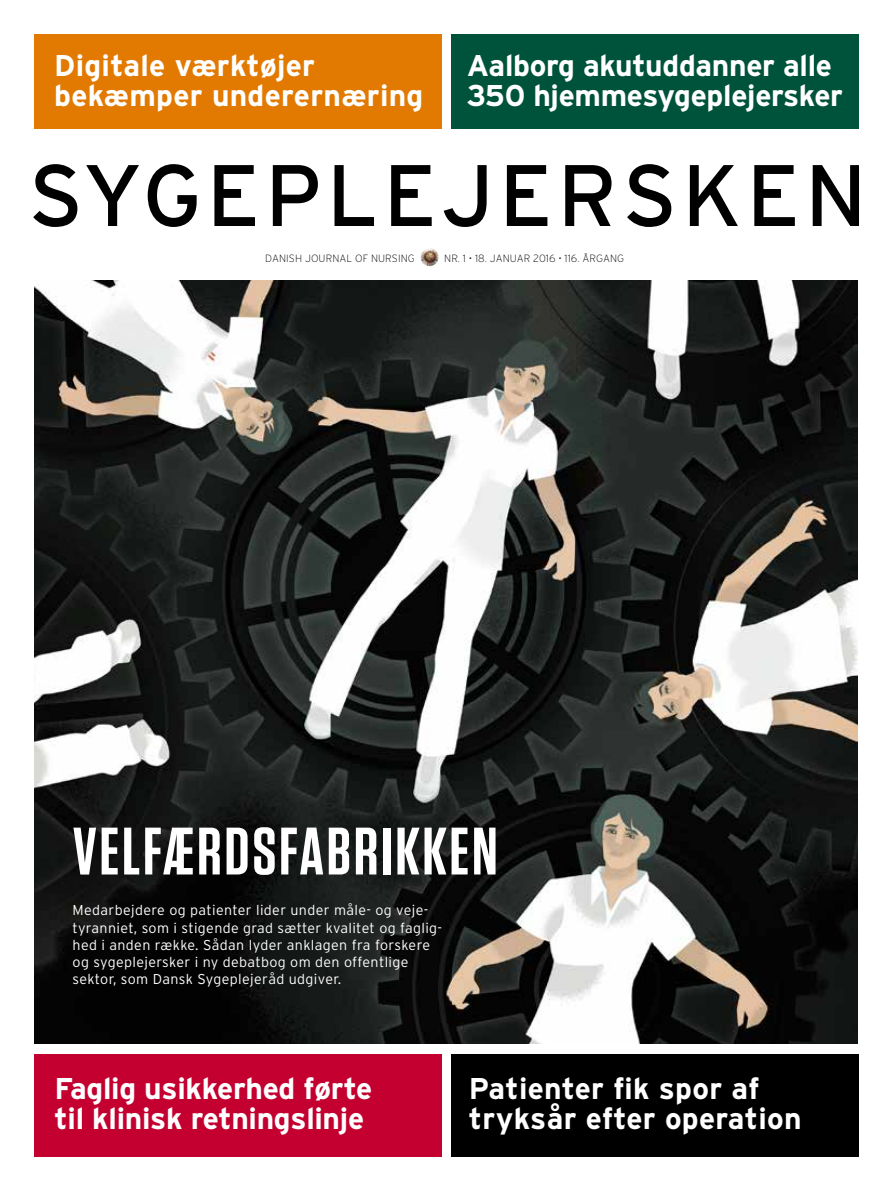
<style>
.page{position:relative;width:893px;height:1191px;background:#fff}
.page>*{position:absolute;margin:0;border:0;box-sizing:border-box;transform-origin:0 0}
.t1{font:87px "Interstate";letter-spacing:.055em;color:#000}
.t2{font:600 66.9px "Tungsten";letter-spacing:.04em;color:#fff}
.t3{font:700 30px/30px "Interstate";letter-spacing:-.01em;color:#fff}
.t4{font:700 30px/30px "Interstate";letter-spacing:.01em;color:#fff}
.t5{font:300 14.25px/17.1px "Interstate";letter-spacing:.025em;color:#fff}
.t6{font:200 10.5px "Interstate";letter-spacing:.01em;color:#000}
</style>
<div class="page">
<div style="left:34px;top:34px;width:407px;height:95px;background:#e27901"></div>
<img style="left:34px;top:281px;width:823px;height:762px">
<div style="left:452px;top:1054px;width:407px;height:103px;background:#000"></div>
<div style="left:34px;top:1054px;width:407px;height:103px;background:#c3002f"></div>
<div style="left:452px;top:34px;width:407px;height:95px;background:#00533b"></div>
<img style="left:420px;top:248px;width:19px;height:18px;border-radius:9px">
<h3 class="t4" style="left:54px;top:50px;width:371px">Digitale værktøjer bekæmper underernæring</h3>
<h3 class="t3" style="left:467px;top:50px;width:378px">Aalborg akutuddanner alle<br>350 hjemmesygeplejersker</h3>
<h1 class="t1" style="left:29px;top:142px;width:840px">SYGEPLEJERSKEN</h1>
<p class="t6" style="left:265px;top:252px;width:151px">DANISH JOURNAL OF NURSING</p>
<p class="t6" style="left:444px;top:252px;width:181px">NR. 1 • 18. JANUAR 2016 • 116. ÅRGANG</p>
<h2 class="t2" style="left:73px;top:816px;width:426px">VELFÆRDSFABRIKKEN</h2>
<p class="t5" style="left:73px;top:901px;width:371px">Medarbejdere og patienter lider under måle- og veje&shy;tyranniet, som i stigende grad sætter kvalitet og faglig&shy;hed i anden række. Sådan lyder anklagen fra forskere og sygeplejersker i ny debatbog om den offentlige sektor, som Dansk Sygeplejeråd udgiver.</p>
<h3 class="t3" style="left:55px;top:1073px;width:319px">Faglig usikkerhed førte til klinisk retningslinje</h3>
<h3 class="t4" style="left:469px;top:1073px;width:334px">Patienter fik spor af tryksår efter operation</h3>
</div>
